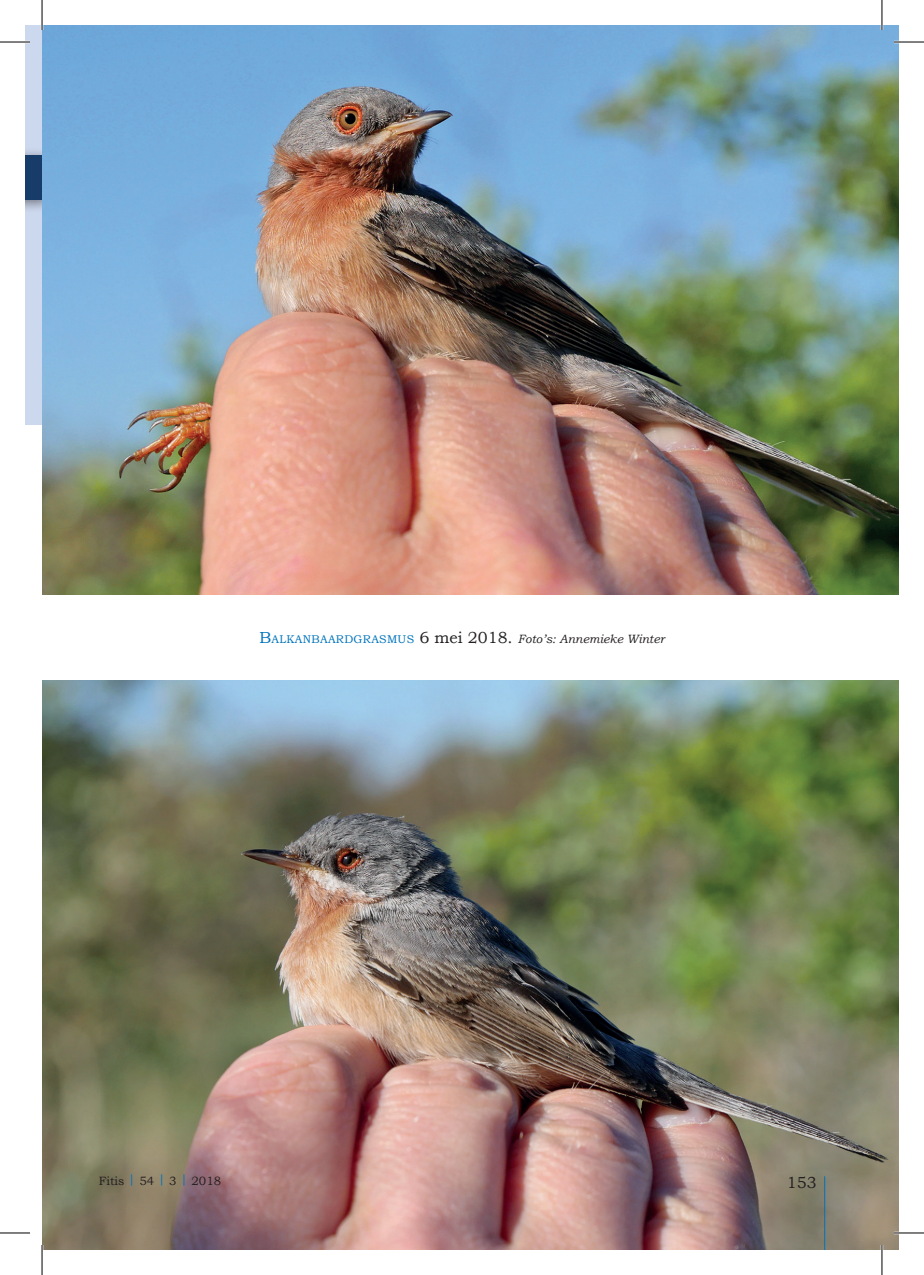
<style>
.page{position:relative;width:924px;height:1275px;background:#fff}
.page>*{position:absolute;margin:0;border:0;box-sizing:border-box;transform-origin:0 0}
.t1{font:16px "Bookman Old Style";color:#231f20}
.t2{font:italic 12px "Bookman Old Style";color:#231f20}
.t3{font:12px "Bookman Old Style";color:#231f20}
.s1{font-style:normal;font-size:16px;color:#0074bc}
.s2{font-style:normal;font-size:11.2px;color:#0074bc}
.s3{font-style:normal;font-size:16px}
</style>
<div class="page">
<img style="left:42px;top:680px;width:856px;height:570px">
<hr style="left:823px;top:1176px;width:1px;height:74px;background:#0074bc">
<div style="left:25px;top:25px;width:17px;height:399px;background:#ccd8ee"></div>
<div style="left:25px;top:147px;width:31px;height:66px;background:#231f20;opacity:.55"></div>
<div style="left:25px;top:155px;width:17px;height:45px;background:#183c6a"></div>
<img style="left:42px;top:25px;width:856px;height:570px">
<hr style="left:0;top:41px;width:30px;height:2px;background:#fff">
<hr style="left:893px;top:41px;width:30px;height:2px;background:#fff">
<hr style="left:893px;top:1231px;width:30px;height:3px;background:#fff">
<hr style="left:41px;top:0;width:2px;height:30px;background:#fff">
<hr style="left:880px;top:0;width:2px;height:30px;background:#fff">
<hr style="left:880px;top:1245px;width:2px;height:30px;background:#fff">
<hr style="left:0;top:42px;width:30px;height:1px;background:#000">
<hr style="left:893px;top:42px;width:30px;height:1px;background:#000">
<hr style="left:0;top:1232px;width:30px;height:1px;background:#000">
<hr style="left:893px;top:1232px;width:30px;height:1px;background:#000">
<hr style="left:42px;top:0;width:1px;height:30px;background:#000">
<hr style="left:42px;top:1245px;width:1px;height:30px;background:#000">
<hr style="left:881px;top:0;width:1px;height:30px;background:#000">
<hr style="left:881px;top:1245px;width:1px;height:30px;background:#000">
<p class="t2" style="left:259px;top:632px;width:406px"><span class="s1">B</span><span class="s2">ALKANBAARDGRASMUS</span> <span class="s3">6 mei 2018.</span> Foto’s: Annemieke Winter</p>
<p class="t3" style="left:99px;top:1173px;width:124px">Fitis <sup>|</sup> 54 <sup>|</sup> 3 <sup>|</sup> 2018</p>
<h1 class="t1" style="left:786px;top:1173px;width:31px">153</h1>
</div>
